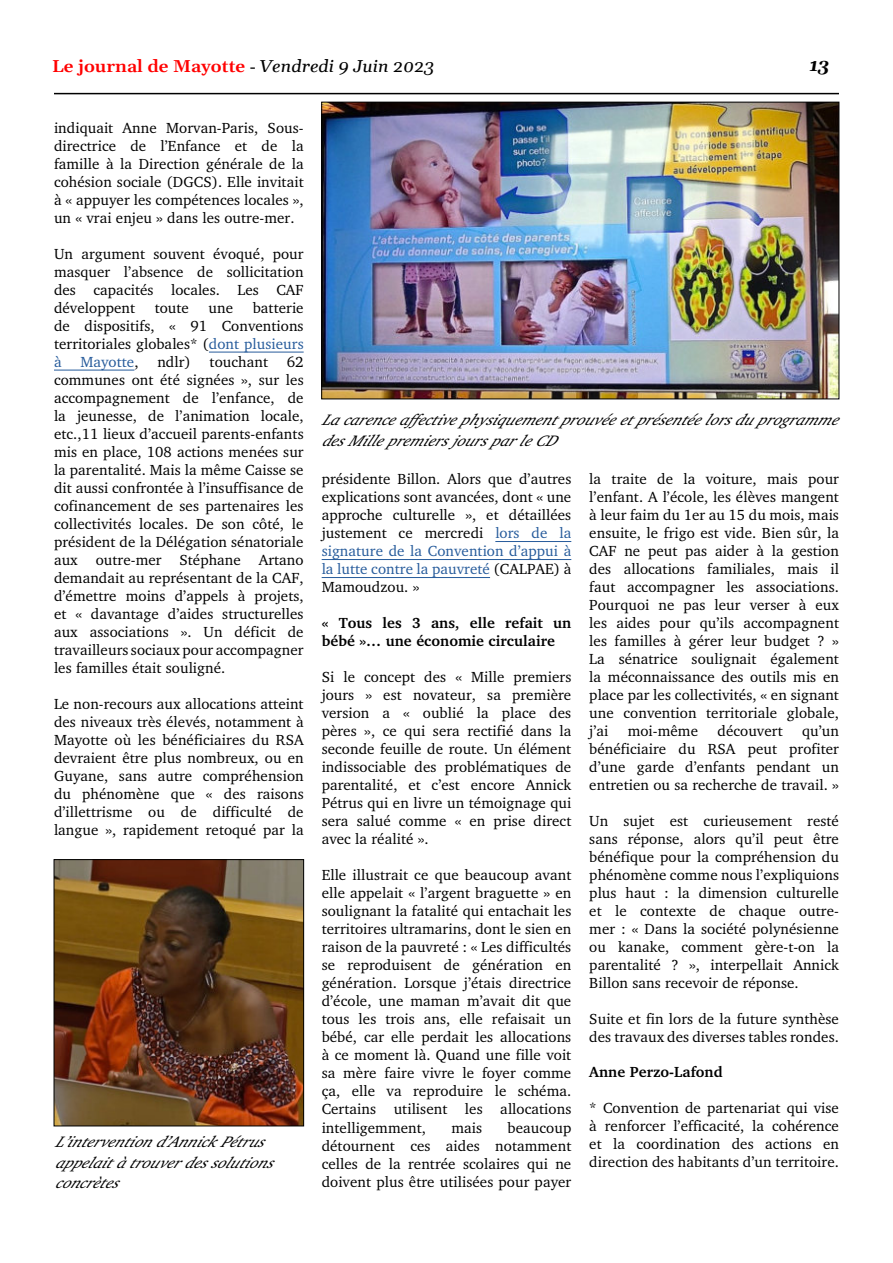
<style>
.page{position:relative;width:893px;height:1263px;background:#fff}
.page>*{position:absolute;margin:0;border:0;box-sizing:border-box;transform-origin:0 0}
.t1{font:600 16.95px "Gelasio";color:#f00;scale:1.06 1}
.t2{font:italic 700 16.95px "Gelasio";color:#000;scale:1.06 1}
.t3{font:italic 15.45px/20.7px "Charter";color:#000;scale:1.06 1}
.t4{font:15px/18px "Charter";letter-spacing:.005em;color:#000;text-align:justify}
.t5{font:700 15px/18px "Charter";letter-spacing:.005em;color:#000}
.t6{font:15px "Charter";letter-spacing:.005em;color:#265b9b}
.s1{font-family:"Times New Roman";font-weight:400;color:#000}
.s2{font-weight:400;font-style:italic;color:#000}
.s3{color:#265b9b}
.s4{color:#000}
</style>
<div class="page">
<hr style="left:54px;top:93px;width:785px;height:1px;background:#000">
<hr style="left:495px;top:541px;width:76px;height:1px;background:#265b9b">
<hr style="left:322px;top:559px;width:249px;height:1px;background:#265b9b">
<hr style="left:322px;top:577px;width:168px;height:1px;background:#265b9b">
<img style="left:324px;top:104px;width:513px;height:293px">
<div style="left:322px;top:102px;width:517px;height:297px;border:1px solid #000"></div>
<img style="left:56px;top:862px;width:246px;height:262px">
<div style="left:54px;top:860px;width:250px;height:266px;border:1px solid #000"></div>
<hr style="left:209px;top:352px;width:95px;height:1px;background:#265b9b">
<hr style="left:54px;top:370px;width:80px;height:1px;background:#265b9b">
<p class="t1" style="left:52px;top:59px;width:362px">Le journal de Mayotte <span class="s1">-</span> <span class="s2">Vendredi 9 Juin 2023</span></p>
<p class="t2" style="left:809px;top:58px;width:20px">13</p>
<p class="t4" style="left:54px;top:119px;width:251px">indiquait Anne Morvan-Paris, Sous&shy;directrice de l’Enfance et de la famille à la Direction générale de la cohésion sociale (DGCS). Elle invitait à « appuyer les compétences locales », un « vrai enjeu » dans les outre-mer.</p>
<p class="t4" style="left:54px;top:245px;width:251px">Un argument souvent évoqué, pour masquer l’absence de sollicitation des capacités locales. Les CAF développent</p>
<p class="t4" style="left:54px;top:299px;width:251px;text-indent:199px">batterie de dispositifs, « 91 Conventions territoriales globales* (<span class="s3">dont plusieurs à</span></p>
<p class="t4" style="left:155px;top:299px;width:36px">toute</p>
<p class="t4" style="left:209px;top:299px;width:26px">une</p>
<p class="t6" style="left:80px;top:353px;width:60px">Mayotte<span class="s4">,</span></p>
<p class="t4" style="left:157px;top:353px;width:35px">ndlr)</p>
<p class="t4" style="left:210px;top:353px;width:60px">touchant</p>
<p class="t4" style="left:54px;top:353px;width:251px;text-indent:233px">62 communes ont été signées », sur les accompagnement de l’enfance, de la jeunesse, de l’animation locale, etc.,11 lieux d’accueil parents-enfants mis en place, 108 actions menées sur la parentalité. Mais la même Caisse se dit aussi confrontée à l’insuffisance de cofinancement de ses partenaires les collectivités locales. De son côté, le président de la Délégation sénatoriale aux outre-mer Stéphane Artano demandait au représentant de la CAF, d’émettre moins d’appels à projets, et « davantage d’aides structurelles aux associations ». Un déficit de travailleurs sociaux pour accompagner les familles était souligné.</p>
<p class="t4" style="left:54px;top:695px;width:251px">Le non-recours aux allocations atteint des niveaux très élevés, notamment à Mayotte où les bénéficiaires du RSA devraient être plus nombreux, ou en Guyane, sans autre compréhension du phénomène que « des raisons d’illettrisme ou de difficulté de langue », rapidement retoqué par la</p>
<p class="t3" style="left:55px;top:1132px;width:213px">L’interventiond’AnnickPétrus appelaitàtrouverdessolutions concrètes</p>
<p class="t3" style="left:322px;top:411px;width:495px">Lacarenceaffectivephysiquementprouvéeetprésentéelorsduprogramme desMillepremiersjoursparleCD</p>
<p class="t4" style="left:322px;top:470px;width:251px">présidente Billon. Alors que d’autres explications sont avancées, dont « une approche culturelle », et détaillées justement ce mercredi <span class="s3">lors de la signature de la Convention d’appui à la lutte contre la pauvreté</span> (CALPAE) à Mamoudzou. »</p>
<p class="t5" style="left:322px;top:614px;width:251px">« Tous les 3 ans, elle refait un bébé »… une économie circulaire</p>
<p class="t4" style="left:322px;top:668px;width:251px">Si le concept des « Mille premiers jours » est novateur, sa première version a « oublié la place des pères », ce qui sera rectifié dans la seconde feuille de route. Un élément indissociable des problématiques de parentalité, et c’est encore Annick Pétrus qui en livre un témoignage qui sera salué comme « en prise direct avec la réalité ».</p>
<p class="t4" style="left:322px;top:866px;width:251px">Elle illustrait ce que beaucoup avant elle appelait « l’argent braguette » en soulignant la fatalité qui entachait les territoires ultramarins, dont le sien en raison de la pauvreté : « Les difficultés se reproduisent de génération en génération. Lorsque j’étais directrice d’école, une maman m’avait dit que tous les trois ans, elle refaisait un bébé, car elle perdait les allocations à ce moment là. Quand une fille voit sa mère faire vivre le foyer comme ça, elle va reproduire le schéma.<br>Certains utilisent les allocations intelligemment,</p>
<p class="t4" style="left:322px;top:1118px;width:251px;text-indent:186px">beaucoup détournent ces aides notamment celles de la rentrée scolaires qui ne doivent plus être utilisées pour payer</p>
<p class="t4" style="left:451px;top:1118px;width:32px">mais</p>
<p class="t4" style="left:589px;top:470px;width:251px">la traite de la voiture, mais pour l’enfant. A l’école, les élèves mangent à leur faim du 1er au 15 du mois, mais ensuite, le frigo est vide. Bien sûr, la CAF ne peut pas aider à la gestion des allocations familiales, mais il faut accompagner les associations.<br>Pourquoi ne pas leur verser à eux les aides pour qu’ils accompagnent les familles à gérer leur budget ? » La sénatrice soulignait également la méconnaissance des outils mis en place par les collectivités, « en signant une convention territoriale globale, j’ai</p>
<p class="t4" style="left:628px;top:722px;width:72px">moi-même</p>
<p class="t4" style="left:717px;top:722px;width:67px">découvert</p>
<p class="t4" style="left:589px;top:722px;width:251px;text-indent:213px">qu’un bénéficiaire du RSA peut profiter d’une garde d’enfants pendant un entretien ou sa recherche de travail. »</p>
<p class="t4" style="left:589px;top:812px;width:251px">Un sujet est curieusement resté sans réponse, alors qu’il peut être bénéfique pour la compréhension du phénomène comme nous l’expliquions plus haut : la dimension culturelle et le contexte de chaque outre&shy;mer : « Dans la société polynésienne ou kanake, comment gère-t-on la parentalité ? », interpellait Annick Billon sans recevoir de réponse.</p>
<p class="t4" style="left:589px;top:1010px;width:251px">Suite et fin lors de la future synthèse des travaux des diverses tables rondes.</p>
<p class="t5" style="left:589px;top:1062px;width:135px">Anne Perzo-Lafond</p>
<p class="t4" style="left:589px;top:1098px;width:251px">* Convention de partenariat qui vise à renforcer l’efficacité, la cohérence et la coordination des actions en direction des habitants d’un territoire.</p>
</div>
